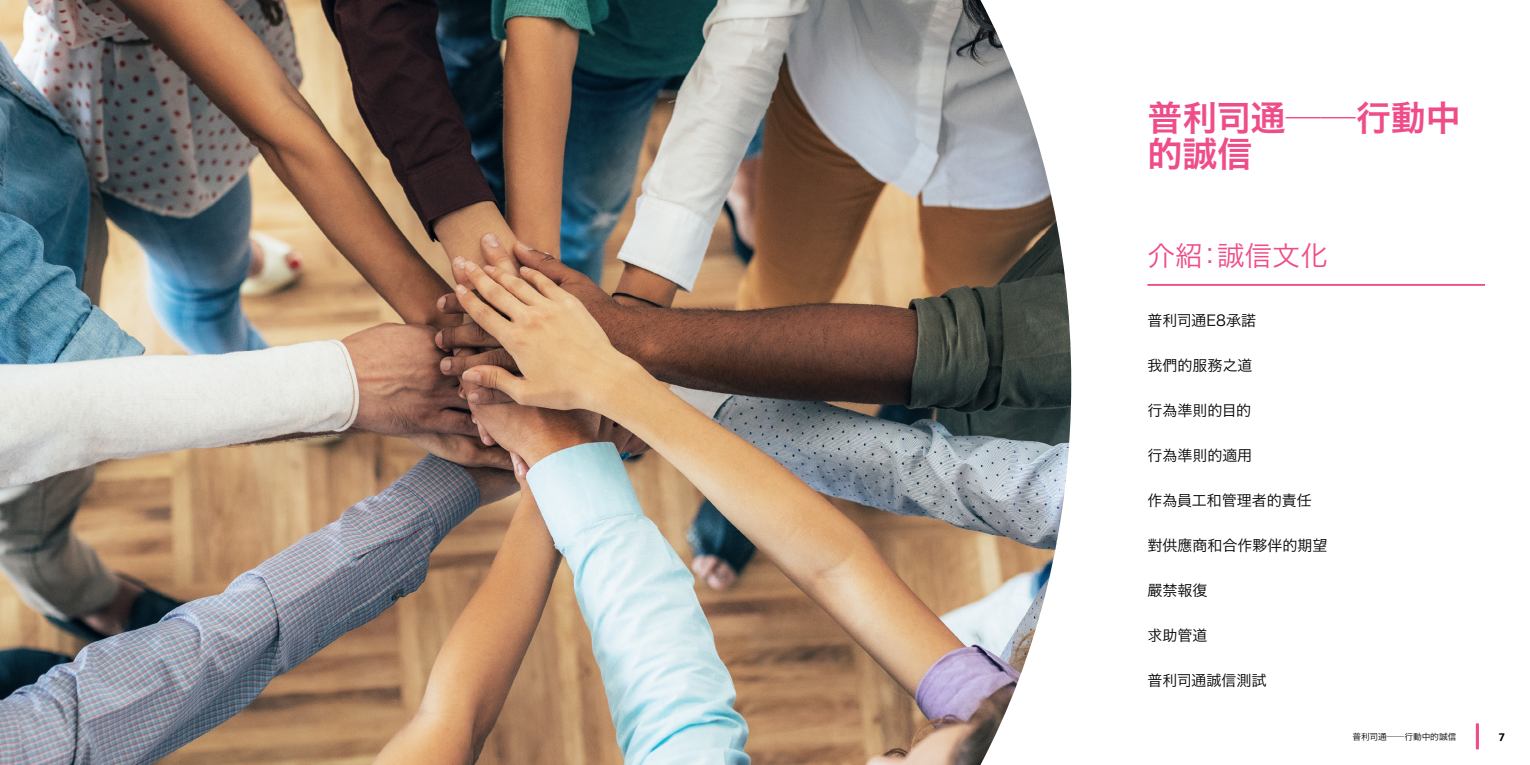
<style>
.page{position:relative;width:1530px;height:765px;background:#fff}
.page>*{position:absolute;margin:0;border:0;box-sizing:border-box;transform-origin:0 0}
.t1{font:35px/36.2px "Hira Kaku Pro W6";color:#ef4d89}
.t2{font:27.5px "Hira Kaku Pro W3";letter-spacing:.01em;color:#ef4d89}
.t3{font:15px "Hira Kaku Pro W3";color:#000}
.t4{font:700 11.25px "Bridgestone Type";color:#000}
.t5{font:8.75px "Hira Kaku Pro W3";letter-spacing:-.01em;color:#000}
</style>
<div class="page">
<hr style="left:1148px;top:284px;width:337px;height:2px;background:#ef4d89">
<img style="left:0;top:0;width:1071px;height:765px">
<hr style="left:1476px;top:723px;width:3px;height:26px;background:#ef4d89">
<h1 class="t1" style="left:1148px;top:98px;width:315px">普利司通──行動中的誠信</h1>
<h2 class="t2" style="left:1148px;top:232px;width:182px">介紹：誠信文化</h2>
<p class="t3" style="left:1148px;top:307px;width:110px">普利司通E8承諾</p>
<p class="t3" style="left:1148px;top:352px;width:106px">我們的服務之道</p>
<p class="t3" style="left:1148px;top:397px;width:105px">行為準則的目的</p>
<p class="t3" style="left:1148px;top:442px;width:106px">行為準則的適用</p>
<p class="t3" style="left:1148px;top:487px;width:166px">作為員工和管理者的責任</p>
<p class="t3" style="left:1148px;top:532px;width:181px">對供應商和合作夥伴的期望</p>
<p class="t3" style="left:1148px;top:577px;width:61px">嚴禁報復</p>
<p class="t3" style="left:1148px;top:622px;width:61px">求助管道</p>
<p class="t3" style="left:1148px;top:667px;width:121px">普利司通誠信測試</p>
<p class="t5" style="left:1352px;top:729px;width:106px">普利司通──行動中的誠信</p>
<p class="t4" style="left:1498px;top:730px;width:8px">7</p>
</div>
